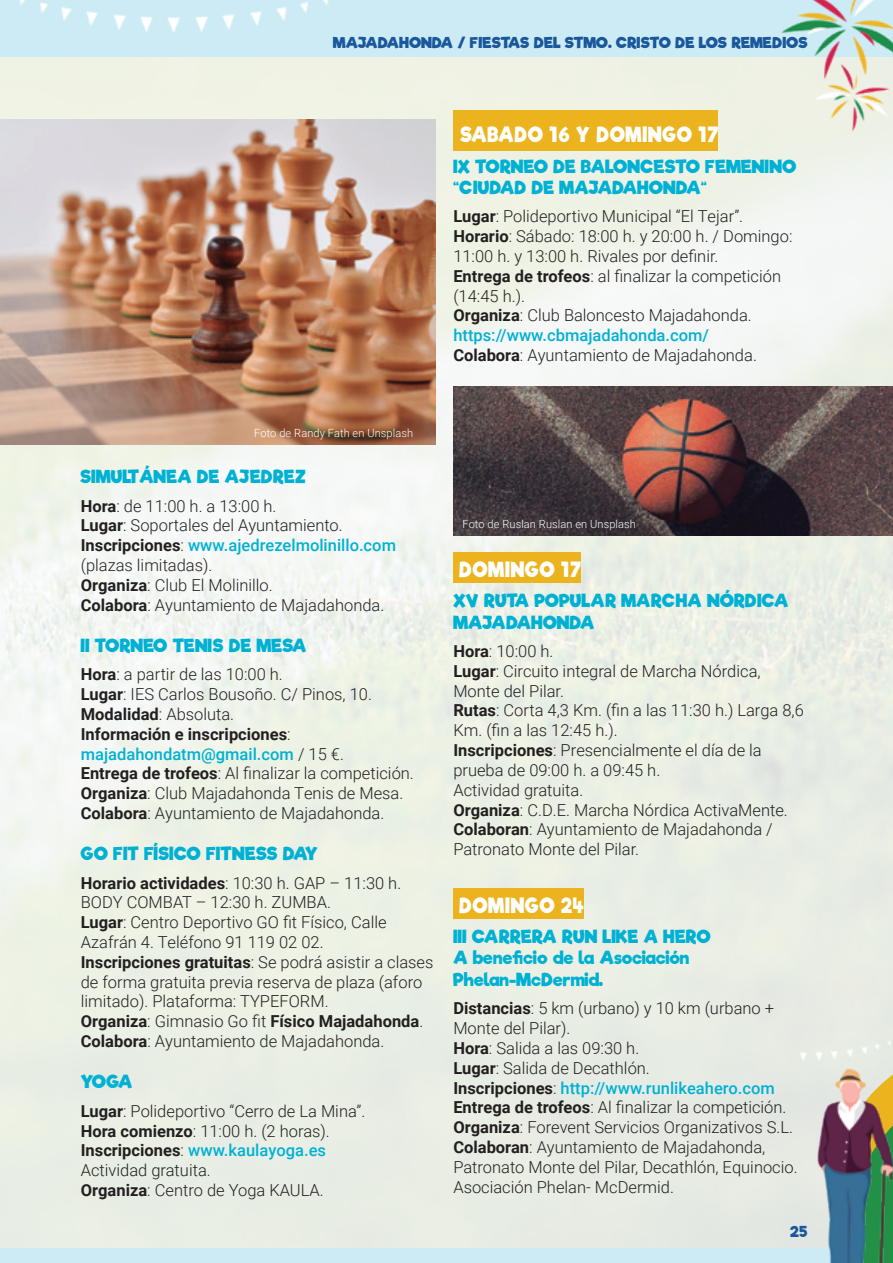
<style>
.page{position:relative;width:893px;height:1263px;background:#fff}
.page>*{position:absolute;margin:0;border:0;box-sizing:border-box;transform-origin:0 0}
.t1{font:21px "Riffic";letter-spacing:.035em;color:#fff;scale:.9 1}
.t2{font:18px/21.6px "Riffic";color:#00b1d4}
.t3{font:300 16.5px/19.8px "Roboto";color:#231f20}
.t4{font:15px "Riffic";color:#1a579b}
.t5{font:300 11.25px "Roboto";letter-spacing:.01em;color:#fff}
.s1{font-weight:700}
.s2{font-weight:500;color:#00b1d4}
</style>
<div class="page">
<img style="left:0;top:57px;width:893px;height:1191px">
<div style="left:0;top:0;width:893px;height:57px;background:#ccebf4"></div>
<img style="left:19px;top:0;width:310px;height:33px">
<div style="left:0;top:1248px;width:893px;height:15px;background:#ccebf4"></div>
<img style="left:764px;top:0;width:129px;height:155px">
<img style="left:795px;top:1029px;width:98px;height:234px">
<div style="left:453px;top:111px;width:265px;height:40px;background:#ebb41f"></div>
<div style="left:453px;top:552px;width:128px;height:31px;background:#ebb41f"></div>
<div style="left:453px;top:888px;width:130px;height:30px;background:#ebb41f"></div>
<img style="left:453px;top:386px;width:440px;height:150px">
<img style="left:0;top:119px;width:435px;height:325px">
<p class="t4" style="left:333px;top:33px;width:476px">MAJADAHONDA / FIESTAS DEL STMO. CRISTO DE LOS REMEDIOS</p>
<p class="t1" style="left:461px;top:122px;width:288px">SABADO 16 Y DOMINGO 17</p>
<p class="t2" style="left:453px;top:155px;width:345px">IX TORNEO DE BALONCESTO FEMENINO “CIUDAD DE MAJADAHONDA”</p>
<p class="t3" style="left:453px;top:206px;width:341px"><span class="s1">Lugar</span>: Polideportivo Municipal “El Tejar”.<br><span class="s1">Horario</span>: Sábado: 18:00 h. y 20:00 h. / Domingo:<br>11:00 h. y 13:00 h. Rivales por definir.<br><span class="s1">Entrega de trofeos</span>: al finalizar la competición (14:45 h.).<br><span class="s1">Organiza</span>: Club Baloncesto Majadahonda. <span class="s2">https://www.cbmajadahonda.com/<br></span><span class="s1">Colabora</span>: Ayuntamiento de Majadahonda.</p>
<p class="t5" style="left:254px;top:425px;width:160px">Foto de Randy Fath en Unsplash</p>
<p class="t2" style="left:81px;top:466px;width:227px">SIMULTÁNEA DE AJEDREZ</p>
<p class="t3" style="left:81px;top:495px;width:317px"><span class="s1">Hora</span>: de 11:00 h. a 13:00 h.<br><span class="s1">Lugar</span>: Soportales del Ayuntamiento.<br><span class="s1">Inscripciones</span>: <span class="s2">www.ajedrezelmolinillo.com </span>(plazas limitadas).<br><span class="s1">Organiza</span>: Club El Molinillo.<br><span class="s1">Colabora</span>: Ayuntamiento de Majadahonda.</p>
<p class="t2" style="left:81px;top:635px;width:228px">II TORNEO TENIS DE MESA</p>
<p class="t3" style="left:81px;top:664px;width:335px"><span class="s1">Hora</span>: a partir de las 10:00 h.<br><span class="s1">Lugar</span>: IES Carlos Bousoño. C/ Pinos, 10.<br><span class="s1">Modalidad</span>: Absoluta.<br><span class="s1">Información e inscripciones</span>: <span class="s2">majadahondatm@gmail.com</span> / 15 €.<br><span class="s1">Entrega de trofeos</span>: Al finalizar la competición.<br><span class="s1">Organiza</span>: Club Majadahonda Tenis de Mesa.<br><span class="s1">Colabora</span>: Ayuntamiento de Majadahonda.</p>
<p class="t2" style="left:81px;top:843px;width:239px">GO FIT FÍSICO FITNESS DAY</p>
<p class="t3" style="left:81px;top:872px;width:354px"><span class="s1">Horario actividades</span>: 10:30 h. GAP – 11:30 h.<br>BODY COMBAT – 12:30 h. ZUMBA.<br><span class="s1">Lugar</span>: Centro Deportivo GO fit Físico, Calle Azafrán 4. Teléfono 91 119 02 02.<br><span class="s1">Inscripciones gratuitas</span>: Se podrá asistir a clases de forma gratuita previa reserva de plaza (aforo limitado). Plataforma: TYPEFORM.<br><span class="s1">Organiza</span>: Gimnasio Go fit <span class="s1">Físico Majadahonda</span>.<br><span class="s1">Colabora</span>: Ayuntamiento de Majadahonda.</p>
<p class="t2" style="left:81px;top:1071px;width:53px">YOGA</p>
<p class="t3" style="left:81px;top:1100px;width:286px"><span class="s1">Lugar</span>: Polideportivo “Cerro de La Mina”.<br><span class="s1">Hora comienzo</span>: 11:00 h. (2 horas).<br><span class="s1">Inscripciones</span>: <span class="s2">www.kaulayoga.es<br></span>Actividad gratuita.<br><span class="s1">Organiza</span>: Centro de Yoga KAULA.</p>
<p class="t5" style="left:462px;top:516px;width:175px">Foto de Ruslan Ruslan en Unsplash</p>
<p class="t1" style="left:459px;top:556px;width:137px">DOMINGO 17</p>
<p class="t2" style="left:453px;top:590px;width:337px">XV RUTA POPULAR MARCHA NÓRDICA<br>MAJADAHONDA</p>
<p class="t3" style="left:453px;top:641px;width:352px"><span class="s1">Hora</span>: 10:00 h.<br><span class="s1">Lugar</span>: Circuito integral de Marcha Nórdica,<br>Monte del Pilar.<br><span class="s1">Rutas</span>: Corta 4,3 Km. (fin a las 11:30 h.) Larga 8,6<br>Km. (fin a las 12:45 h.).<br><span class="s1">Inscripciones</span>: Presencialmente el día de la prueba de 09:00 h. a 09:45 h.<br>Actividad gratuita.<br><span class="s1">Organiza</span>: C.D.E. Marcha Nórdica ActivaMente.<br><span class="s1">Colaboran</span>: Ayuntamiento de Majadahonda /<br>Patronato Monte del Pilar.</p>
<p class="t1" style="left:459px;top:892px;width:140px">DOMINGO 24</p>
<p class="t2" style="left:453px;top:926px;width:259px">III CARRERA RUN LIKE A HERO<br>A beneficio de la Asociación<br>Phelan-McDermid.</p>
<p class="t3" style="left:453px;top:998px;width:346px"><span class="s1">Distancias</span>: 5 km (urbano) y 10 km (urbano + Monte del Pilar).<br><span class="s1">Hora</span>: Salida a las 09:30 h.<br><span class="s1">Lugar</span>: Salida de Decathlón.<br><span class="s1">Inscripciones</span>: <span class="s2">http://www.runlikeahero.com </span><span class="s1">Entrega de trofeos</span>: Al finalizar la competición.<br><span class="s1">Organiza</span>: Forevent Servicios Organizativos S.L.<br><span class="s1">Colaboran</span>: Ayuntamiento de Majadahonda, Patronato Monte del Pilar, Decathlón, Equinocio.<br>Asociación Phelan- McDermid.</p>
<p class="t4" style="left:791px;top:1222px;width:19px">25</p>
</div>
